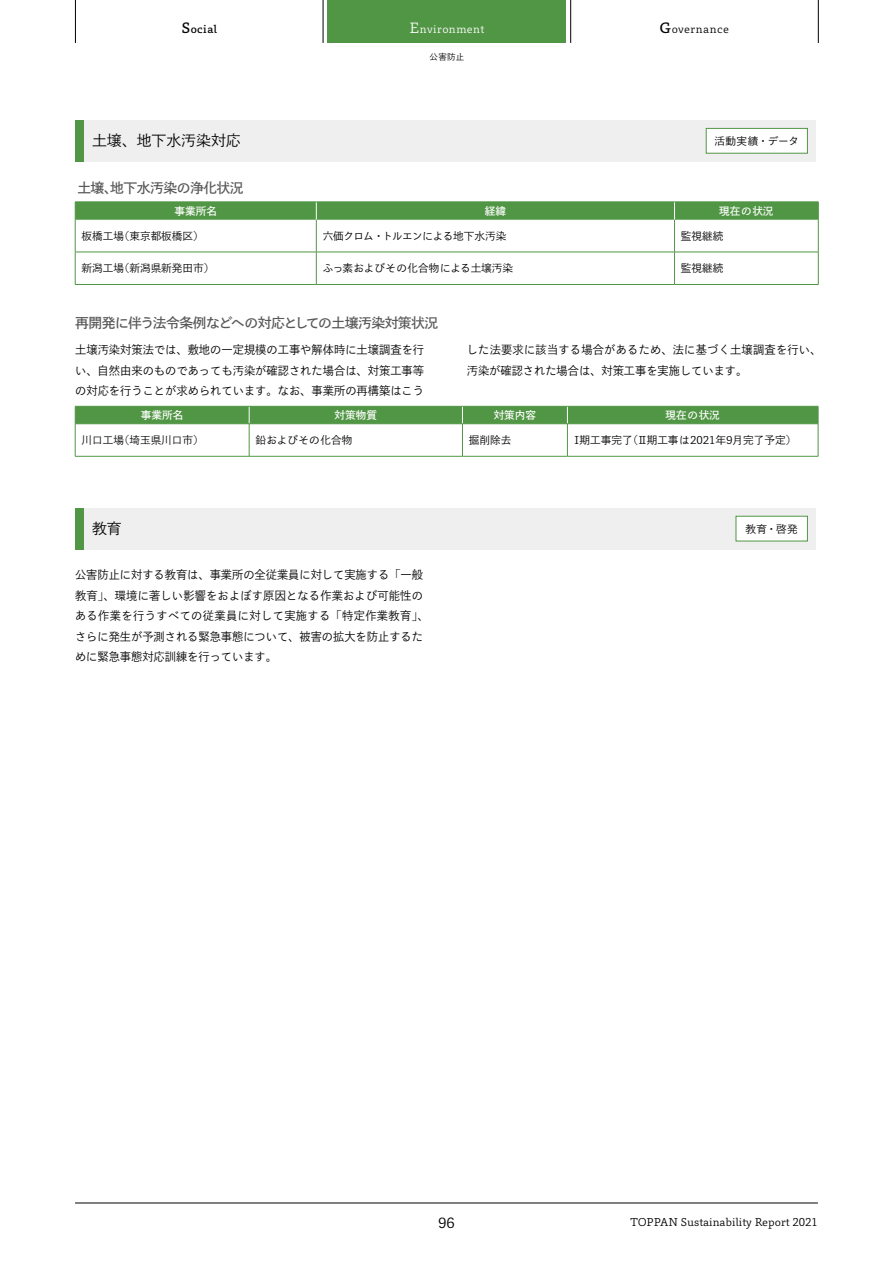
<style>
.page{position:relative;width:893px;height:1263px;background:#fff}
.page>*{position:absolute;margin:0;border:0;box-sizing:border-box;transform-origin:0 0}
.t1{font:14.85px "Toppan Bunkyu Gothic Pr 6 N";color:#000}
.t2{font:13.8px "Toppan Bunkyu Gothic Pr 6 N DB";letter-spacing:-.04em;color:#595757}
.t3{font:13.8px "Toppan Bunkyu Gothic Pr 6 N";color:#000}
.t4{font:11.7px/20.4px "Toppan Bunkyu Gothic Pr 6 N";letter-spacing:.005em;color:#000;scale:.96 1}
.t5{font:10.65px "Toppan Bunkyu Gothic Pr 6 N";color:#000}
.t6{font:10.65px "Toppan Bunkyu Gothic Pr 6 N DB";color:#fff}
.t7{font:10.65px "Toppan Bunkyu Gothic Pr 6 N";letter-spacing:-.025em;color:#000}
.t8{font:10.65px "Toppan Bunkyu Gothic Pr 6 N";letter-spacing:.035em;color:#fff}
.t9{font:10.65px "Toppan Bunkyu Gothic Pr 6 N";letter-spacing:.035em;color:#000}
.t10{font:10.65px "Toppan Bunkyu Gothic Pr 6 N DB";letter-spacing:.03em;color:#000}
.t11{font:8.55px "Toppan Bunkyu Gothic Pr 6 N";color:#000}
.s1{font-size:13.8px}
.s2{font-family:"Toppan Bunkyu Gothic Pr 6 N DB";font-size:13.8px;color:#000}
.s3{font-family:"Toppan Bunkyu Gothic Pr 6 N DB";font-size:13.8px}
</style>
<div class="page">
<div style="left:75px;top:508px;width:741px;height:41px;background:#efefef"></div>
<div style="left:736px;top:516px;width:71px;height:25px;background:#fff"></div>
<div style="left:736px;top:516px;width:72px;height:25px;border:1px solid #519645"></div>
<div style="left:75px;top:508px;width:9px;height:41px;background:#519645"></div>
<div style="left:75px;top:120px;width:741px;height:42px;background:#efefef"></div>
<div style="left:706px;top:128px;width:101px;height:25px;background:#fff"></div>
<div style="left:706px;top:128px;width:102px;height:26px;border:1px solid #519645"></div>
<div style="left:75px;top:120px;width:9px;height:42px;background:#519645"></div>
<div style="left:75px;top:202px;width:744px;height:18px;background:#519645"></div>
<hr style="left:75px;top:220px;width:1px;height:32px;background:#519645">
<hr style="left:316px;top:220px;width:1px;height:32px;background:#519645">
<hr style="left:674px;top:220px;width:1px;height:32px;background:#519645">
<hr style="left:818px;top:220px;width:1px;height:32px;background:#519645">
<hr style="left:75px;top:252px;width:1px;height:32px;background:#519645">
<hr style="left:75px;top:252px;width:241px;height:1px;background:#519645">
<hr style="left:75px;top:284px;width:241px;height:1px;background:#519645">
<hr style="left:316px;top:252px;width:1px;height:32px;background:#519645">
<hr style="left:316px;top:252px;width:358px;height:1px;background:#519645">
<hr style="left:316px;top:284px;width:358px;height:1px;background:#519645">
<hr style="left:674px;top:252px;width:1px;height:32px;background:#519645">
<hr style="left:674px;top:252px;width:144px;height:1px;background:#519645">
<hr style="left:818px;top:252px;width:1px;height:32px;background:#519645">
<hr style="left:674px;top:284px;width:144px;height:1px;background:#519645">
<svg style="left:75px;top:406px;width:744px;height:18px;background:#539747"></svg>
<hr style="left:75px;top:424px;width:1px;height:32px;background:#519645">
<hr style="left:75px;top:423px;width:174px;height:1px;background:#519645">
<hr style="left:75px;top:456px;width:174px;height:1px;background:#519645">
<hr style="left:249px;top:424px;width:1px;height:32px;background:#519645">
<hr style="left:249px;top:423px;width:213px;height:1px;background:#519645">
<hr style="left:249px;top:456px;width:213px;height:1px;background:#519645">
<hr style="left:462px;top:424px;width:1px;height:32px;background:#519645">
<hr style="left:462px;top:423px;width:105px;height:1px;background:#519645">
<hr style="left:567px;top:423px;width:251px;height:1px;background:#519645">
<hr style="left:567px;top:424px;width:1px;height:32px;background:#519645">
<hr style="left:818px;top:424px;width:1px;height:32px;background:#519645">
<hr style="left:462px;top:456px;width:105px;height:1px;background:#519645">
<hr style="left:567px;top:456px;width:251px;height:1px;background:#519645">
<hr style="left:75px;top:0;width:1px;height:43px;background:#000">
<hr style="left:323px;top:0;width:1px;height:43px;background:#000">
<hr style="left:570px;top:0;width:1px;height:43px;background:#000">
<hr style="left:818px;top:0;width:1px;height:43px;background:#000">
<div style="left:328px;top:0;width:238px;height:43px;background:#519645"></div>
<hr style="left:75px;top:1203px;width:743px;height:1px;background:#000">
<p class="t10" style="left:182px;top:23px;width:37px"><span class="s1">S</span>ocial</p>
<p class="t8" style="left:409px;top:23px;width:76px"><span class="s2">E</span>nvironment</p>
<p class="t9" style="left:660px;top:23px;width:71px"><span class="s3">G</span>overnance</p>
<p class="t11" style="left:429px;top:52px;width:36px">公害防止</p>
<p class="t1" style="left:92px;top:133px;width:150px">土壌、地下水汚染対応</p>
<p class="t5" style="left:714px;top:135px;width:86px">活動実績・データ</p>
<p class="t2" style="left:77px;top:181px;width:168px">土壌、地下水汚染の浄化状況</p>
<p class="t6" style="left:174px;top:205px;width:44px">事業所名</p>
<p class="t6" style="left:485px;top:205px;width:23px">経緯</p>
<p class="t6" style="left:719px;top:205px;width:56px">現在の状況</p>
<p class="t5" style="left:82px;top:230px;width:124px">板橋工場（東京都板橋区）</p>
<p class="t7" style="left:323px;top:230px;width:185px">六価クロム・トルエンによる地下水汚染</p>
<p class="t5" style="left:681px;top:230px;width:44px">監視継続</p>
<p class="t5" style="left:82px;top:262px;width:134px">新潟工場（新潟県新発田市）</p>
<p class="t5" style="left:323px;top:262px;width:192px">ふっ素およびその化合物による土壌汚染</p>
<p class="t5" style="left:681px;top:262px;width:44px">監視継続</p>
<p class="t2" style="left:75px;top:315px;width:365px">再開発に伴う法令条例などへの対応としての土壌汚染対策状況</p>
<p class="t4" style="left:75px;top:340px;width:365px;text-align:justify">土壌汚染対策法では、敷地の一定規模の工事や解体時に土壌調査を行い、自然由来のものであっても汚染が確認された場合は、対策工事等の対応を行うことが求められています。なお、事業所の再構築はこう</p>
<p class="t4" style="left:467px;top:340px;width:371px">した法要求に該当する場合があるため、法に基づく土壌調査を行い、汚染が確認された場合は、対策工事を実施しています。</p>
<p class="t6" style="left:141px;top:409px;width:44px">事業所名</p>
<p class="t6" style="left:335px;top:409px;width:44px">対策物質</p>
<p class="t6" style="left:494px;top:409px;width:44px">対策内容</p>
<p class="t6" style="left:666px;top:409px;width:56px">現在の状況</p>
<p class="t5" style="left:82px;top:434px;width:124px">川口工場（埼玉県川口市）</p>
<p class="t5" style="left:256px;top:434px;width:98px">鉛およびその化合物</p>
<p class="t5" style="left:469px;top:434px;width:44px">掘削除去</p>
<p class="t5" style="left:571px;top:434px;width:227px">Ⅰ期工事完了（Ⅱ期工事は2021年9月完了予定）</p>
<p class="t1" style="left:92px;top:520px;width:31px">教育</p>
<p class="t5" style="left:745px;top:523px;width:54px">教育・啓発</p>
<p class="t4" style="left:75px;top:565px;width:370px">公害防止に対する教育は、事業所の全従業員に対して実施する「一般教育」、環境に著しい影響をおよぼす原因となる作業および可能性のある作業を行うすべての従業員に対して実施する「特定作業教育」、さらに発生が予測される緊急事態について、被害の拡大を防止するために緊急事態対応訓練を行っています。</p>
<p class="t3" style="left:438px;top:1215px;width:18px">96</p>
<p class="t5" style="left:631px;top:1216px;width:189px">TOPPAN Sustainability Report 2021</p>
</div>
